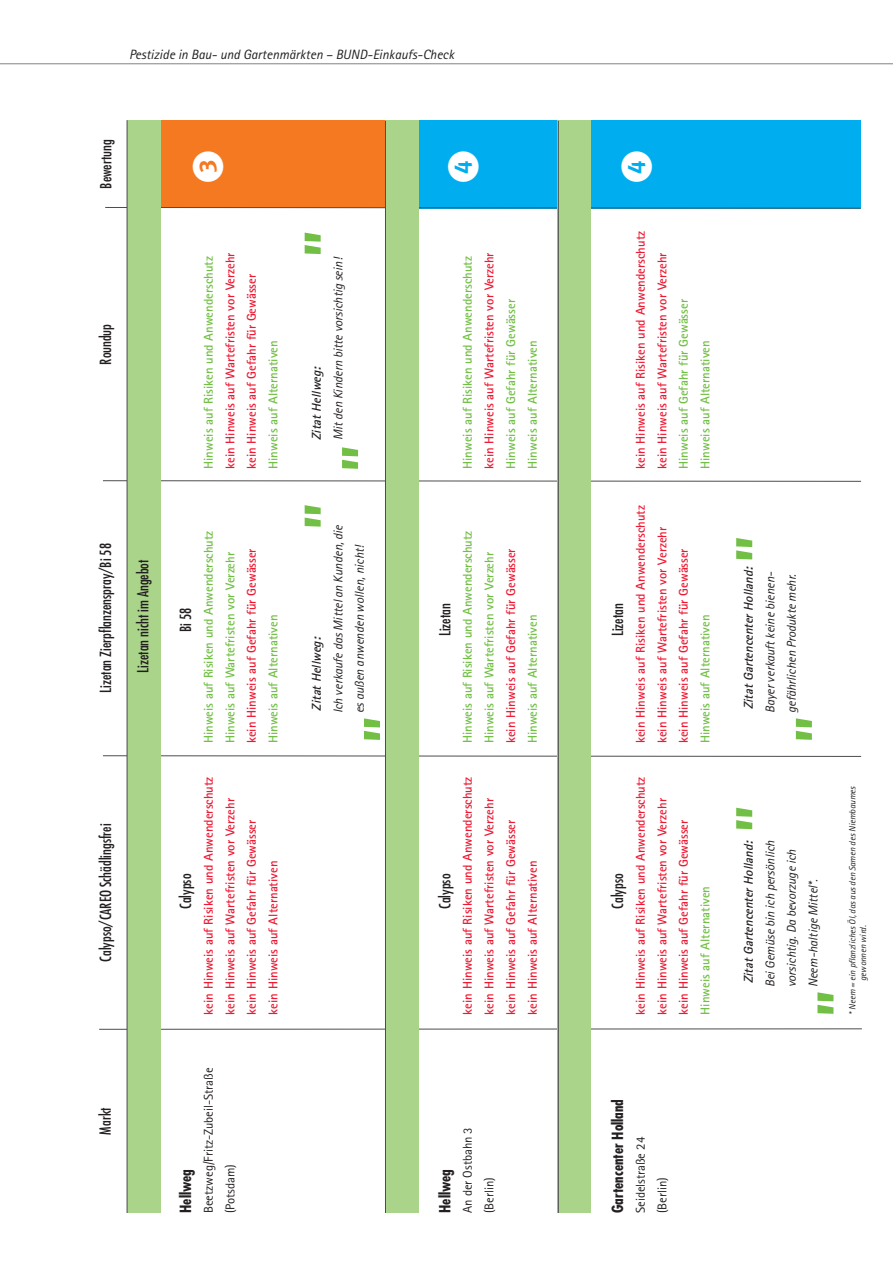
<style>
.page{position:relative;width:893px;height:1263px;background:#fff}
.page>*{position:absolute;margin:0;border:0;box-sizing:border-box;transform-origin:0 0}
.t1{font:800 67.5px "Agfa Rotis Sans Serif";color:#71bf44}
.t2{font:condensed 15px "Futura";color:#231f20}
.t3{font:700 condensed 15px "Futura";color:#231f20}
.t4{font:italic 13.5px "Agfa Rotis Sans Serif";color:#231f20}
.t5{font:700 12.75px/21.6px "Agfa Rotis Sans Serif";color:#ed1a33}
.t6{font:700 12.75px/21.6px "Agfa Rotis Sans Serif";color:#71bf44}
.t7{font:italic 12.75px/21.6px "Agfa Rotis Sans Serif";color:#231f20}
.t8{font:12.75px/21.6px "Agfa Rotis Sans Serif";letter-spacing:-.005em;color:#231f20}
.t9{font:italic 700 12.75px "Agfa Rotis Sans Serif";color:#231f20}
.t10{font:italic 9px/10.5px "Agfa Rotis Sans Serif";color:#231f20}
</style>
<div class="page">
<hr style="left:0;top:63px;width:893px;height:1px;background:#808285">
<div style="left:161px;top:120px;width:229px;height:87px;background:#f47921"></div>
<div style="left:414px;top:120px;width:447px;height:88px;background:#00aeef"></div>
<svg style="left:99px;top:1028px;width:763px;height:2px"></svg>
<svg style="left:103px;top:755px;width:759px;height:2px"></svg>
<svg style="left:103px;top:480px;width:759px;height:2px"></svg>
<svg style="left:105px;top:207px;width:756px;height:2px"></svg>
<div style="left:385px;top:120px;width:33px;height:1093px;background:#aad489"></div>
<div style="left:558px;top:120px;width:33px;height:1093px;background:#aad489"></div>
<div style="left:127px;top:120px;width:33px;height:1093px;background:#aad489"></div>
<hr style="left:127px;top:120px;width:1px;height:1093px;background:#4d4d4d">
<hr style="left:558px;top:121px;width:1px;height:1092px;background:#4d4d4d">
<hr style="left:385px;top:121px;width:1px;height:1092px;background:#4d4d4d">
<p class="t4" style="left:129px;top:49px;width:327px">Pestizide in Bau- und Gartenmärkten – BUND-Einkaufs-Check</p>
<p class="t2" style="left:99px;top:189px;width:51px;rotate:-90deg">Bewertung</p>
<p class="t2" style="left:99px;top:365px;width:42px;rotate:-90deg">Roundup</p>
<p class="t2" style="left:99px;top:693px;width:151px;rotate:-90deg">Lizetan Zierpflanzenspray/Bi 58</p>
<p class="t2" style="left:136px;top:673px;width:115px;rotate:-90deg">Lizetan nicht im Angebot</p>
<p class="t2" style="left:99px;top:961px;width:140px;rotate:-90deg">Calypso/CAREO Schädlingsfrei</p>
<p class="t2" style="left:98px;top:1134px;width:29px;rotate:-90deg">Markt</p>
<p class="t6" style="left:199px;top:469px;width:214px;rotate:-90deg">Hinweis auf Risiken und Anwenderschutz</p>
<p class="t5" style="left:221px;top:469px;width:218px;rotate:-90deg">kein Hinweis auf Wartefristen vor Verzehr kein Hinweis auf Gefahr für Gewässer</p>
<p class="t6" style="left:264px;top:469px;width:130px;rotate:-90deg">Hinweis auf Alternativen</p>
<p class="t2" style="left:179px;top:632px;width:26px;rotate:-90deg">Bi 58</p>
<p class="t6" style="left:199px;top:743px;width:214px;rotate:-90deg">Hinweis auf Risiken und Anwenderschutz<br>Hinweis auf Wartefristen vor Verzehr</p>
<p class="t5" style="left:242px;top:743px;width:196px;rotate:-90deg">kein Hinweis auf Gefahr für Gewässer</p>
<p class="t6" style="left:264px;top:743px;width:130px;rotate:-90deg">Hinweis auf Alternativen</p>
<p class="t2" style="left:179px;top:909px;width:36px;rotate:-90deg">Calypso</p>
<p class="t5" style="left:199px;top:1014px;width:239px;rotate:-90deg">kein Hinweis auf Risiken und Anwenderschutz kein Hinweis auf Wartefristen vor Verzehr kein Hinweis auf Gefahr für Gewässer<br>kein Hinweis auf Alternativen</p>
<p class="t3" style="left:179px;top:1213px;width:45px;rotate:-90deg">Hellweg</p>
<p class="t8" style="left:199px;top:1213px;width:147px;rotate:-90deg">Beetzweg/Fritz-Zubeil-Straße (Potsdam)</p>
<h1 class="t1" style="left:305px;top:258px;width:30px;rotate:-90deg">”</h1>
<p class="t9" style="left:312px;top:440px;width:77px;rotate:-90deg">Zitat Hellweg:</p>
<p class="t7" style="left:329px;top:440px;width:183px;rotate:-90deg">Mit den Kindern bitte vorsichtig sein!</p>
<h1 class="t1" style="left:305px;top:530px;width:88px;rotate:-90deg">” „</h1>
<p class="t7" style="left:329px;top:713px;width:190px;rotate:-90deg">Ich verkaufe das Mittel an Kunden, die es außen anwenden wollen, nicht!</p>
<p class="t9" style="left:312px;top:711px;width:77px;rotate:-90deg">Zitat Hellweg:</p>
<h1 class="t1" style="left:327px;top:744px;width:30px;rotate:-90deg">„</h1>
<p class="t6" style="left:458px;top:469px;width:214px;rotate:-90deg">Hinweis auf Risiken und Anwenderschutz</p>
<p class="t5" style="left:480px;top:469px;width:218px;rotate:-90deg">kein Hinweis auf Wartefristen vor Verzehr</p>
<p class="t6" style="left:501px;top:469px;width:171px;rotate:-90deg">Hinweis auf Gefahr für Gewässer<br>Hinweis auf Alternativen</p>
<p class="t2" style="left:438px;top:636px;width:34px;rotate:-90deg">Lizetan</p>
<p class="t6" style="left:458px;top:743px;width:214px;rotate:-90deg">Hinweis auf Risiken und Anwenderschutz<br>Hinweis auf Wartefristen vor Verzehr</p>
<p class="t5" style="left:501px;top:743px;width:196px;rotate:-90deg">kein Hinweis auf Gefahr für Gewässer</p>
<p class="t6" style="left:523px;top:743px;width:130px;rotate:-90deg">Hinweis auf Alternativen</p>
<p class="t2" style="left:438px;top:909px;width:36px;rotate:-90deg">Calypso</p>
<p class="t5" style="left:458px;top:1014px;width:239px;rotate:-90deg">kein Hinweis auf Risiken und Anwenderschutz kein Hinweis auf Wartefristen vor Verzehr kein Hinweis auf Gefahr für Gewässer<br>kein Hinweis auf Alternativen</p>
<p class="t3" style="left:438px;top:1213px;width:45px;rotate:-90deg">Hellweg</p>
<p class="t8" style="left:458px;top:1213px;width:87px;rotate:-90deg">An der Ostbahn 3 (Berlin)</p>
<p class="t5" style="left:631px;top:469px;width:239px;rotate:-90deg">kein Hinweis auf Risiken und Anwenderschutz kein Hinweis auf Wartefristen vor Verzehr</p>
<p class="t6" style="left:674px;top:469px;width:171px;rotate:-90deg">Hinweis auf Gefahr für Gewässer<br>Hinweis auf Alternativen</p>
<p class="t2" style="left:611px;top:636px;width:34px;rotate:-90deg">Lizetan</p>
<p class="t5" style="left:631px;top:743px;width:239px;rotate:-90deg">kein Hinweis auf Risiken und Anwenderschutz kein Hinweis auf Wartefristen vor Verzehr kein Hinweis auf Gefahr für Gewässer</p>
<p class="t6" style="left:696px;top:743px;width:130px;rotate:-90deg">Hinweis auf Alternativen</p>
<p class="t2" style="left:611px;top:908px;width:36px;rotate:-90deg">Calypso</p>
<p class="t5" style="left:631px;top:1014px;width:239px;rotate:-90deg">kein Hinweis auf Risiken und Anwenderschutz kein Hinweis auf Wartefristen vor Verzehr kein Hinweis auf Gefahr für Gewässer</p>
<p class="t6" style="left:696px;top:1014px;width:130px;rotate:-90deg">Hinweis auf Alternativen</p>
<h1 class="t1" style="left:736px;top:563px;width:30px;rotate:-90deg">”</h1>
<p class="t9" style="left:744px;top:709px;width:146px;rotate:-90deg">Zitat Gartencenter Holland :</p>
<p class="t7" style="left:760px;top:713px;width:143px;rotate:-90deg">Bayer verkauft keine bienen&shy;gefährlichen Produkte mehr.</p>
<h1 class="t1" style="left:758px;top:744px;width:30px;rotate:-90deg">„</h1>
<h1 class="t1" style="left:736px;top:833px;width:30px;rotate:-90deg">”</h1>
<p class="t9" style="left:744px;top:983px;width:146px;rotate:-90deg">Zitat Gartencenter Holland :</p>
<p class="t7" style="left:760px;top:987px;width:148px;rotate:-90deg">Bei Gemüse bin ich persönlich vorsichtig. Da bevorzuge ich<br>Neem-haltige Mittel*.</p>
<h1 class="t1" style="left:780px;top:1017px;width:30px;rotate:-90deg">„</h1>
<p class="t10" style="left:848px;top:981px;width:196px;text-indent:-34px;rotate:-90deg">* Neem = ein pflanzliches Öl, das aus den Samen des Niembaumes gewonnen wird.</p>
<p class="t3" style="left:611px;top:1213px;width:115px;rotate:-90deg">Gartencenter Holland</p>
<p class="t8" style="left:631px;top:1213px;width:77px;rotate:-90deg">Seidelstraße 24 (Berlin)</p>
</div>
